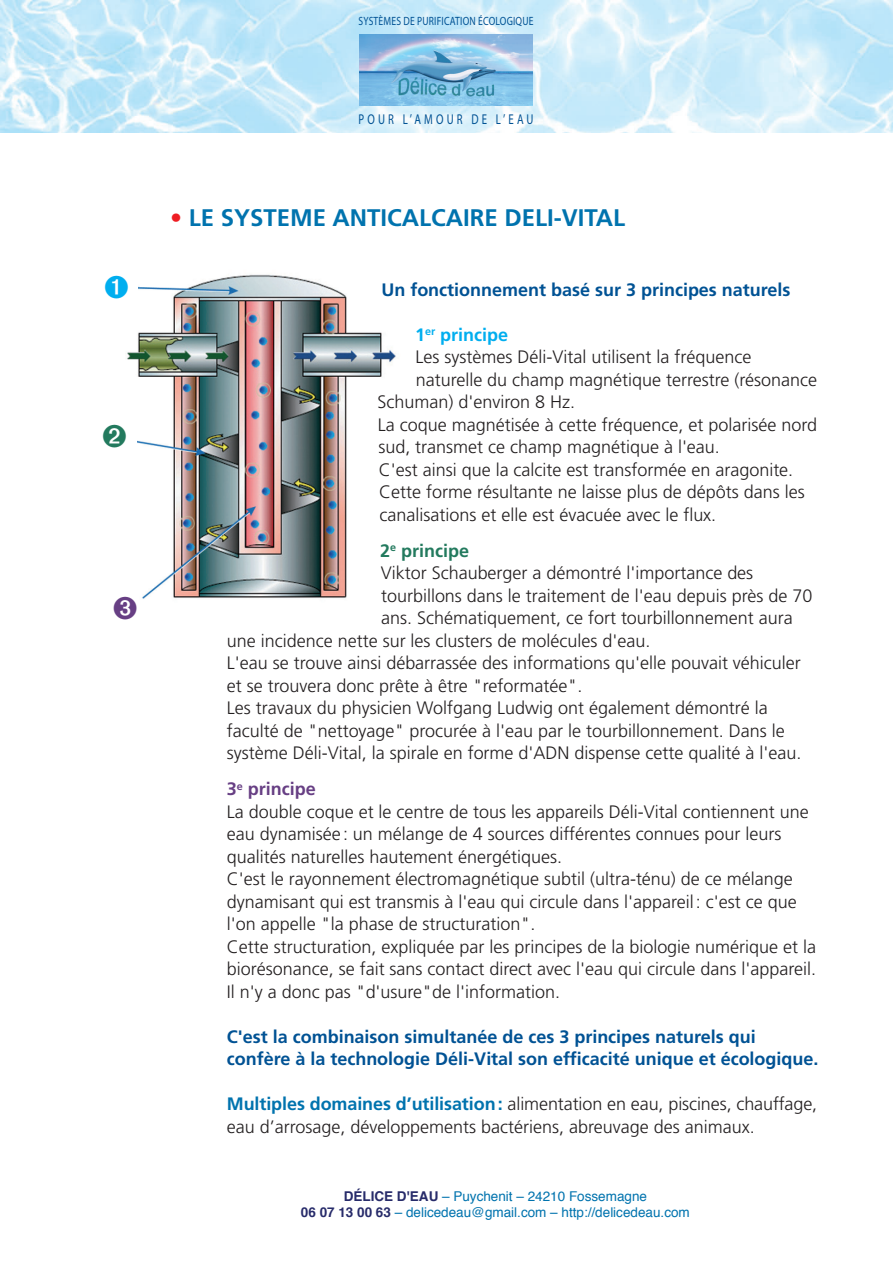
<style>
.page{position:relative;width:893px;height:1263px;background:#fff}
.page>*{position:absolute;margin:0;border:0;box-sizing:border-box;transform-origin:0 0}
.t1{font:700 24px "Frutiger";color:#0073ae}
.t2{font:300 18px/22.5px "Frutiger";color:#231f20}
.t3{font:700 18px/22.5px "Frutiger";color:#005294}
.t4{font:700 18px "Frutiger";color:#00aeef}
.t5{font:700 18px "Frutiger";color:#237a5e}
.t6{font:14.25px "Myriad Pro";letter-spacing:.295em;color:#005294;scale:.76 1}
.t7{font:13.5px/16.2px "Helvetica";color:#0073ae;text-align:center}
.t8{font:12px "Myriad Pro";letter-spacing:.02em;color:#005294;scale:.8 1}
.s1{color:#ee1d23}
.s2{font-weight:700;color:#673f84}
.s3{font-weight:700;color:#0073ae}
.s4{font-weight:700;color:#272b6a}
</style>
<div class="page">
<img style="left:127px;top:274px;width:269px;height:325px">
<div style="left:104px;top:272px;width:34px;height:43px;background:#fff"></div>
<div style="left:102px;top:421px;width:34px;height:41px;background:#fff"></div>
<img style="left:0;top:0;width:893px;height:132px">
<img style="left:359px;top:35px;width:174px;height:70px">
<svg style="left:127px;top:597px;width:9px;height:2px"></svg>
<p class="t8" style="left:358px;top:17px;width:220px">SYSTÈMES DE PURIFICATION ÉCOLOGIQUE</p>
<p class="t6" style="left:358px;top:114px;width:232px">POUR L’AMOUR DE L’EAU</p>
<h1 class="t1" style="left:170px;top:208px;width:456px"><span class="s1">•</span> LE SYSTEME ANTICALCAIRE DELI-VITAL</h1>
<p class="t3" style="left:381px;top:280px;width:411px">Un fonctionnement basé sur 3 principes naturels</p>
<p class="t4" style="left:415px;top:327px;width:95px">1<sup>er</sup> principe</p>
<p class="t2" style="left:416px;top:347px;width:337px">Les systèmes Déli-Vital utilisent la fréquence</p>
<p class="t2" style="left:416px;top:370px;width:403px">naturelle du champ magnétique terrestre (résonance</p>
<p class="t2" style="left:377px;top:392px;width:199px">Schuman) d'environ 8 Hz.</p>
<p class="t2" style="left:378px;top:415px;width:441px">La coque magnétisée à cette fréquence, et polarisée nord</p>
<p class="t2" style="left:378px;top:437px;width:343px">sud, transmet ce champ magnétique à l'eau.</p>
<p class="t2" style="left:379px;top:460px;width:416px">C'est ainsi que la calcite est transformée en aragonite.</p>
<p class="t2" style="left:379px;top:482px;width:427px">Cette forme résultante ne laisse plus de dépôts dans les</p>
<p class="t2" style="left:380px;top:505px;width:338px">canalisations et elle est évacuée avec le flux.</p>
<p class="t5" style="left:380px;top:543px;width:90px">2<sup>e</sup> principe</p>
<p class="t2" style="left:381px;top:563px;width:374px">Viktor Schauberger a démontré l'importance des</p>
<p class="t2" style="left:381px;top:586px;width:433px">tourbillons dans le traitement de l'eau depuis près de 70</p>
<p class="t2" style="left:381px;top:608px;width:413px">ans. Schématiquement, ce fort tourbillonnement aura</p>
<p class="t2" style="left:227px;top:631px;width:425px">une incidence nette sur les clusters de molécules d'eau.</p>
<p class="t2" style="left:227px;top:653px;width:576px">L'eau se trouve ainsi débarrassée des informations qu'elle pouvait véhiculer</p>
<p class="t2" style="left:227px;top:676px;width:357px">et se trouvera donc prête à être "reformatée".</p>
<p class="t2" style="left:227px;top:698px;width:543px">Les travaux du physicien Wolfgang Ludwig ont également démontré la</p>
<p class="t2" style="left:227px;top:721px;width:560px">faculté de "nettoyage" procurée à l'eau par le tourbillonnement. Dans le</p>
<p class="t2" style="left:227px;top:743px;width:576px">système Déli-Vital, la spirale en forme d'ADN dispense cette qualité à l'eau.</p>
<p class="t2" style="left:227px;top:779px;width:591px"><span class="s2">3</span><sup>e</sup> <span class="s2">principe<br></span>La double coque et le centre de tous les appareils Déli-Vital contiennent une eau dynamisée: un mélange de 4 sources différentes connues pour leurs qualités naturelles hautement énergétiques.<br>C'est le rayonnement électromagnétique subtil (ultra-ténu) de ce mélange dynamisant qui est transmis à l'eau qui circule dans l'appareil: c'est ce que l'on appelle "la phase de structuration".<br>Cette structuration, expliquée par les principes de la biologie numérique et la biorésonance, se fait sans contact direct avec l'eau qui circule dans l'appareil.<br>Il n'y a donc pas "d'usure"de l'information.</p>
<p class="t3" style="left:227px;top:1027px;width:593px">C'est la combinaison simultanée de ces 3 principes naturels qui confère à la technologie Déli-Vital son efficacité unique et écologique.</p>
<p class="t2" style="left:227px;top:1094px;width:592px"><span class="s3">Multiples domaines d’utilisation:</span> alimentation en eau, piscines, chauffage, eau d’arrosage, développements bactériens, abreuvage des animaux.</p>
<p class="t7" style="left:301px;top:1189px;width:390px"><span class="s4">DÉLICE D'EAU</span> – Puychenit – 24210 Fossemagne<br><span class="s4">06 07 13 00 63</span> – delicedeau@gmail.com – http://delicedeau.com</p>
</div>
